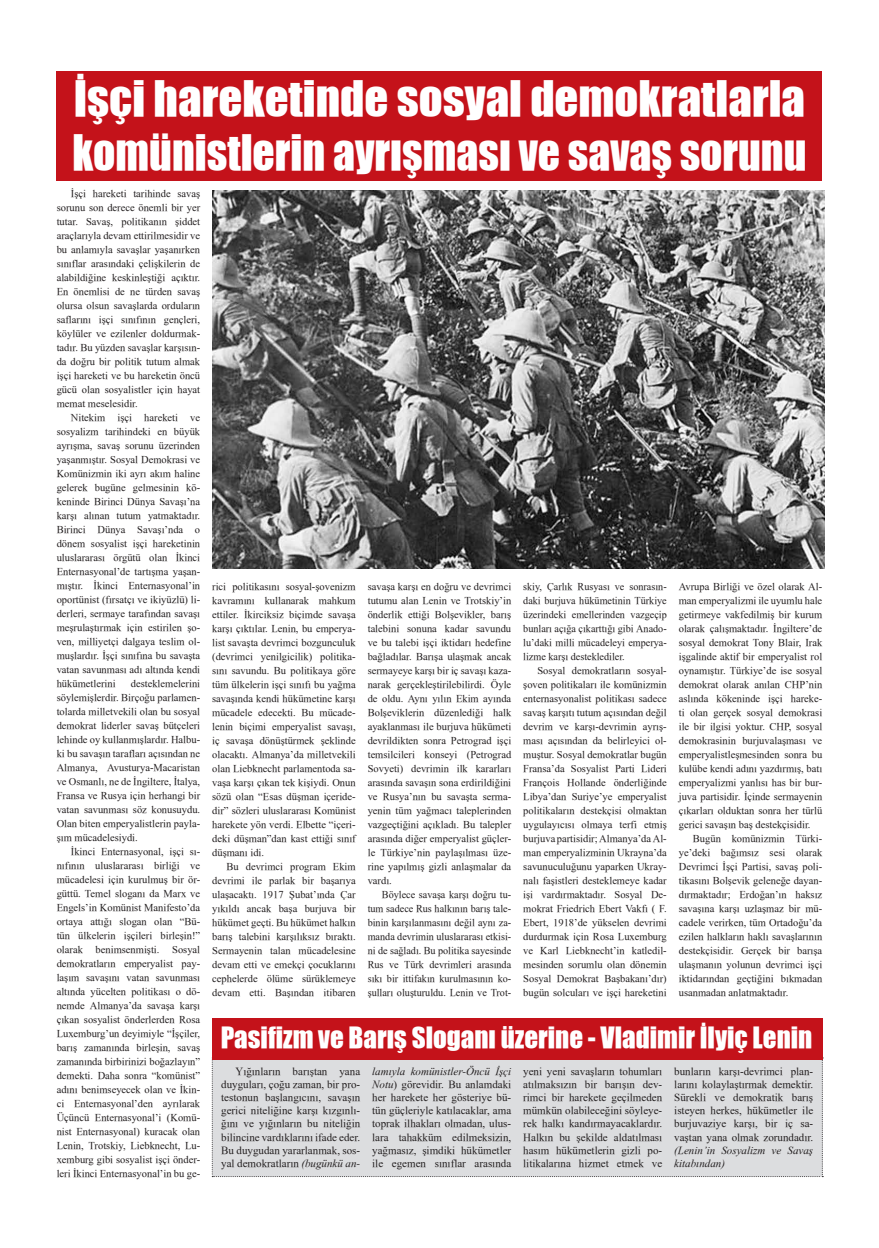
<style>
.page{position:relative;width:879px;height:1248px;background:#fff}
.page>*{position:absolute;margin:0;border:0;box-sizing:border-box;transform-origin:0 0}
.t1{font:45px/54px "TR Impact";color:#fff;scale:1.04 1}
.t2{font:27px "TR Impact";color:#fff}
.t3{font:11px/13.2px "TR Times New Roman";color:#231f20;text-align:justify}
.t4{font:italic 11px/13.2px "TR Times New Roman";color:#231f20}
.t5{font:10.5px/14px "TR Times New Roman";color:#231f20;text-align:justify}
.s1{font-style:italic}
</style>
<div class="page">
<div style="left:57px;top:71px;width:765px;height:109px;background:#c4121a"></div>
<div style="left:212px;top:1057px;width:611px;height:119px;background:#dcdddf"></div>
<img style="left:212px;top:190px;width:612px;height:378px">
<div style="left:212px;top:1018px;width:610px;height:41px;background:#c4121a"></div>
<h1 class="t1" style="left:72px;top:70px;width:707px">İşçi hareketinde sosyal demokratlarla komünistlerin ayrışması ve savaş sorunu</h1>
<p class="t5" style="left:57px;top:186px;width:145px;text-indent:14px">İşçi hareketi tarihinde savaş sorunu son derece önemli bir yer tutar. Savaş, politikanın şiddet araçlarıyla devam ettirilmesidir ve bu anlamıyla savaşlar yaşanırken sınıflar arasındaki çelişkilerin de alabildiğine keskinleştiği açıktır.<br>En önemlisi de ne türden savaş olursa olsun savaşlarda orduların saflarını işçi sınıfının gençleri, köylüler ve ezilenler doldurmak&shy;tadır. Bu yüzden savaşlar karşısın&shy;da doğru bir politik tutum almak işçi hareketi ve bu hareketin öncü gücü olan sosyalistler için hayat memat meselesidir.</p>
<p class="t5" style="left:57px;top:410px;width:145px;text-indent:14px">Nitekim işçi hareketi ve sosyalizm tarihindeki en büyük ayrışma, savaş sorunu üzerinden yaşanmıştır. Sosyal Demokrasi ve Komünizmin iki ayrı akım haline gelerek bugüne gelmesinin kö&shy;keninde Birinci Dünya Savaşı’na karşı alınan tutum yatmaktadır.<br>Birinci Dünya Savaşı’nda o dönem sosyalist işçi hareketinin uluslararası örgütü olan İkinci Enternasyonal’de tartışma yaşan&shy;mıştır. İkinci Enternasyonal’in oportünist (fırsatçı ve ikiyüzlü) li&shy;derleri, sermaye tarafından savaşı meşrulaştırmak için estirilen şo&shy;ven, milliyetçi dalgaya teslim ol&shy;muşlardır. İşçi sınıfına bu savaşta vatan savunması adı altında kendi hükümetlerini</p>
<p class="t5" style="left:368px;top:579px;width:145px">savaşa karşı en doğru ve devrimci tutumu alan Lenin ve Trotskiy’in önderlik ettiği Bolşevikler, barış talebini sonuna kadar savundu ve bu talebi işçi iktidarı hedefine bağladılar. Barışa ulaşmak ancak sermayeye karşı bir iç savaşı kaza&shy;narak gerçekleştirilebilirdi. Öyle de oldu. Aynı yılın Ekim ayında Bolşeviklerin düzenlediği halk ayaklanması ile burjuva hükümeti devrildikten sonra Petrograd işçi temsilcileri konseyi (Petrograd Sovyeti) devrimin ilk kararları arasında savaşın sona erdirildiğini ve Rusya’nın bu savaşta serma&shy;yenin tüm yağmacı taleplerinden vazgeçtiğini açıkladı. Bu talepler arasında diğer emperyalist güçler&shy;le Türkiye’nin paylaşılması üze&shy;rine yapılmış gizli anlaşmalar da vardı.</p>
<p class="t5" style="left:368px;top:887px;width:145px;text-indent:14px">Böylece savaşa karşı doğru tu&shy;tum sadece Rus halkının barış tale&shy;binin karşılanmasını değil aynı za&shy;manda devrimin uluslararası etkisi&shy;ni de sağladı. Bu politika sayesinde Rus ve Türk devrimleri arasında sıkı bir ittifakın kurulmasının ko&shy;şulları oluşturuldu. Lenin ve Trot-</p>
<p class="t5" style="left:212px;top:579px;width:145px">rici politikasını sosyal-şovenizm kavramını kullanarak mahkum ettiler. İkirciksiz biçimde savaşa karşı çıktılar. Lenin, bu emperya&shy;list savaşta devrimci bozgunculuk (devrimci yenilgicilik) politika&shy;sını savundu. Bu politikaya göre tüm ülkelerin işçi sınıfı bu yağma savaşında kendi hükümetine karşı mücadele edecekti. Bu mücade&shy;lenin biçimi emperyalist savaşı, iç savaşa dönüştürmek şeklinde olacaktı. Almanya’da milletvekili olan Liebknecht parlamentoda sa&shy;vaşa karşı çıkan tek kişiydi. Onun sözü olan “Esas düşman içeride&shy;dir” sözleri uluslararası Komünist harekete yön verdi. Elbette “içeri&shy;deki düşman”dan kast ettiği sınıf düşmanı idi.</p>
<p class="t5" style="left:212px;top:859px;width:145px;text-indent:14px">Bu devrimci program Ekim devrimi ile parlak bir başarıya ulaşacaktı. 1917 Şubat’ında Çar yıkıldı ancak başa burjuva bir hükümet geçti. Bu hükümet halkın barış talebini karşılıksız bıraktı.<br>Sermayenin talan mücadelesine devam etti ve emekçi çocuklarını cephelerde ölüme sürüklemeye devam etti. Başından itibaren</p>
<p class="t5" style="left:679px;top:579px;width:145px">Avrupa Birliği ve özel olarak Al&shy;man emperyalizmi ile uyumlu hale getirmeye vakfedilmiş bir kurum olarak çalışmaktadır. İngiltere’de sosyal demokrat Tony Blair, Irak işgalinde aktif bir emperyalist rol oynamıştır. Türkiye’de ise sosyal demokrat olarak anılan CHP’nin aslında kökeninde işçi hareke&shy;ti olan gerçek sosyal demokrasi ile bir ilgisi yoktur. CHP, sosyal demokrasinin burjuvalaşması ve emperyalistleşmesinden sonra bu kulübe kendi adını yazdırmış, batı emperyalizmi yanlısı has bir bur&shy;juva partisidir. İçinde sermayenin çıkarları olduktan sonra her türlü gerici savaşın baş destekçisidir.</p>
<p class="t5" style="left:679px;top:831px;width:145px;text-indent:14px">Bugün komünizmin Türki&shy;ye’deki bağımsız sesi olarak Devrimci İşçi Partisi, savaş poli&shy;tikasını Bolşevik geleneğe dayan&shy;dırmaktadır; Erdoğan’ın haksız savaşına karşı uzlaşmaz bir mü&shy;cadele verirken, tüm Ortadoğu’da ezilen halkların haklı savaşlarının destekçisidir. Gerçek bir barışa ulaşmanın yolunun devrimci işçi iktidarından geçtiğini bıkmadan usanmadan anlatmaktadır.</p>
<p class="t5" style="left:523px;top:579px;width:145px">skiy, Çarlık Rusyası ve sonrasın&shy;daki burjuva hükümetinin Türkiye üzerindeki emellerinden vazgeçip bunları açığa çıkarttığı gibi Anado&shy;lu’daki milli mücadeleyi emperya&shy;lizme karşı desteklediler.</p>
<p class="t5" style="left:523px;top:663px;width:145px;text-indent:14px">Sosyal demokratların sosyal&shy;şoven politikaları ile komünizmin enternasyonalist politikası sadece savaş karşıtı tutum açısından değil devrim ve karşı-devrimin ayrış&shy;ması açısından da belirleyici ol&shy;muştur. Sosyal demokratlar bugün Fransa’da Sosyalist Parti Lideri François Hollande önderliğinde Libya’dan Suriye’ye emperyalist politikaların destekçisi olmaktan uygulayıcısı olmaya terfi etmiş burjuva partisidir; Almanya’da Al&shy;man emperyalizminin Ukrayna’da savunuculuğunu yaparken Ukray&shy;nalı faşistleri desteklemeye kadar işi vardırmaktadır. Sosyal De&shy;mokrat Friedrich Ebert Vakfı ( F.<br>Ebert, 1918’de yükselen devrimi durdurmak için Rosa Luxemburg ve Karl Liebknecht’in katledil&shy;mesinden sorumlu olan dönemin Sosyal Demokrat Başbakanı’dır) bugün solcuları ve işçi hareketini</p>
<p class="t5" style="left:57px;top:676px;width:145px;text-indent:74px">desteklemelerini söylemişlerdir. Birçoğu parlamen&shy;tolarda milletvekili olan bu sosyal demokrat liderler savaş bütçeleri lehinde oy kullanmışlardır. Halbu&shy;ki bu savaşın tarafları açısından ne Almanya, Avusturya-Macaristan ve Osmanlı, ne de İngiltere, İtalya, Fransa ve Rusya için herhangi bir vatan savunması söz konusuydu.<br>Olan biten emperyalistlerin payla&shy;şım mücadelesiydi.</p>
<p class="t5" style="left:57px;top:844px;width:145px;text-indent:14px">İkinci Enternasyonal, işçi sı&shy;nıfının uluslararası birliği ve mücadelesi için kurulmuş bir ör&shy;güttü. Temel sloganı da Marx ve Engels’in Komünist Manifesto’da ortaya attığı slogan olan “Bü&shy;tün ülkelerin işçileri birleşin!” olarak benimsenmişti. Sosyal demokratların emperyalist pay&shy;laşım savaşını vatan savunması altında yücelten politikası o dö&shy;nemde Almanya’da savaşa karşı çıkan sosyalist önderlerden Rosa Luxemburg’un deyimiyle “İşçiler, barış zamanında birleşin, savaş zamanında birbirinizi boğazlayın” demekti. Daha sonra “komünist” adını benimseyecek olan ve İkin&shy;ci Enternasyonal’den ayrılarak Üçüncü Enternasyonal’i (Komü&shy;nist Enternasyonal) kuracak olan Lenin, Trotskiy, Liebknecht, Lu&shy;xemburg gibi sosyalist işçi önder&shy;leri İkinci Enternasyonal’in bu ge-</p>
<h2 class="t2" style="left:221px;top:1016px;width:593px">Pasifizm ve Barış Sloganı üzerine - Vladimir İlyiç Lenin</h2>
<p class="t3" style="left:221px;top:1063px;width:140px;text-indent:14px">Yığınların barıştan yana duyguları, çoğu zaman, bir pro&shy;testonun başlangıcını, savaşın gerici niteliğine karşı kızgınlı&shy;ğını ve yığınların bu niteliğin bilincine vardıklarını ifade eder.<br>Bu duygudan yararlanmak, sos&shy;yal demokratların <span class="s1">(bugünkü an-</span></p>
<p class="t3" style="left:372px;top:1064px;width:140px"><span class="s1">lamıyla komünistler-Öncü İşçi Notu</span>) görevidir. Bu anlamdaki her harekete her gösteriye bü&shy;tün güçleriyle katılacaklar, ama toprak ilhakları olmadan, ulus&shy;lara tahakküm edilmeksizin, yağmasız, şimdiki hükümetler ile egemen sınıflar arasında</p>
<p class="t3" style="left:523px;top:1063px;width:140px">yeni yeni savaşların tohumları atılmaksızın bir barışın dev&shy;rimci bir harekete geçilmeden mümkün olabileceğini söyleye&shy;rek halkı kandırmayacaklardır.<br>Halkın bu şekilde aldatılması hasım hükümetlerin gizli po&shy;litikalarına hizmet etmek ve</p>
<p class="t3" style="left:674px;top:1063px;width:140px">bunların karşı-devrimci plan&shy;larını kolaylaştırmak demektir.<br>Sürekli ve demokratik barış isteyen herkes, hükümetler ile burjuvaziye karşı, bir iç sa&shy;vaştan yana olmak zorundadır.</p>
<p class="t4" style="left:674px;top:1143px;width:140px">(Lenin’in Sosyalizm ve Savaş kitabından)</p>
</div>
